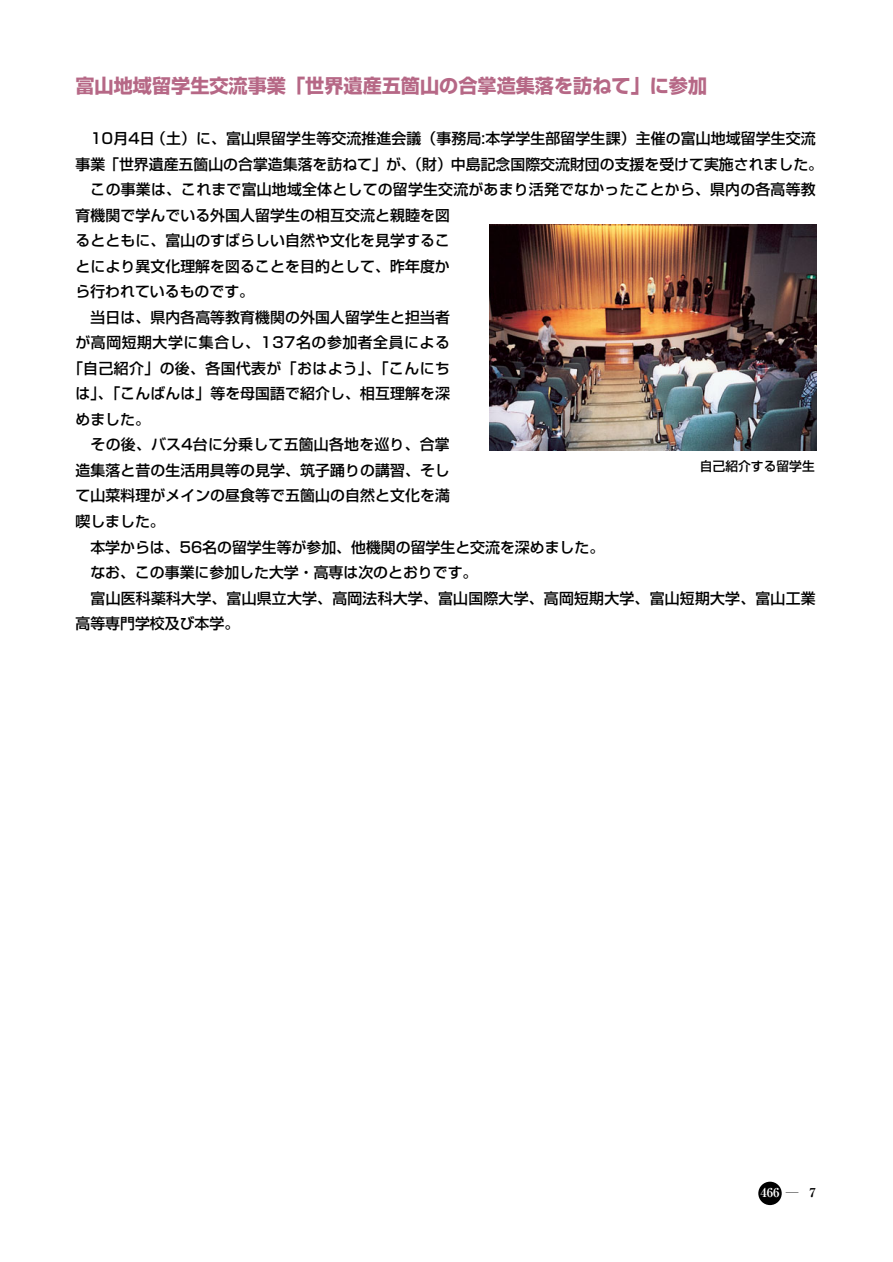
<style>
.page{position:relative;width:893px;height:1262px;background:#fff}
.page>*{position:absolute;margin:0;border:0;box-sizing:border-box;transform-origin:0 0}
.t1{font:700 19.2px "Shin Go";color:#b66886}
.t2{font:500 14.85px "Shin Go";letter-spacing:.005em;color:#000}
.t3{font:500 14.85px "Shin Go";letter-spacing:.025em;color:#000}
.t4{font:500 14.85px "Shin Go";letter-spacing:.035em;color:#000}
.t5{font:500 12.75px "Shin Go";color:#000}
.t6{font:700 12.75px "Ryumin";color:#fff}
.s1{color:#000}
</style>
<div class="page">
<div style="left:758px;top:1181px;width:23px;height:24px;background:#000;border-radius:50%"></div>
<img style="left:489px;top:225px;width:327px;height:225px">
<p class="t1" style="left:75px;top:79px;width:633px">富山地域留学生交流事業「世界遺産五箇山の合掌造集落を訪ねて」に参加</p>
<p class="t2" style="left:90px;top:133px;width:726px">10月4日（土）に、富山県留学生等交流推進会議（事務局:本学学生部留学生課）主催の富山地域留学生交流</p>
<p class="t2" style="left:75px;top:158px;width:749px">事業「世界遺産五箇山の合掌造集落を訪ねて」が、（財）中島記念国際交流財団の支援を受けて実施されました。</p>
<p class="t2" style="left:91px;top:184px;width:726px">この事業は、これまで富山地域全体としての留学生交流があまり活発でなかったことから、県内の各高等教</p>
<p class="t2" style="left:75px;top:209px;width:376px">育機関で学んでいる外国人留学生の相互交流と親睦を図</p>
<p class="t2" style="left:75px;top:235px;width:376px">るとともに、富山のすばらしい自然や文化を見学するこ</p>
<p class="t2" style="left:75px;top:261px;width:376px">とにより異文化理解を図ることを目的として、昨年度か</p>
<p class="t2" style="left:75px;top:286px;width:180px">ら行われているものです。</p>
<p class="t2" style="left:90px;top:312px;width:361px">当日は、県内各高等教育機関の外国人留学生と担当者</p>
<p class="t4" style="left:75px;top:337px;width:376px">が高岡短期大学に集合し、137名の参加者全員による</p>
<p class="t3" style="left:68px;top:363px;width:383px">「自己紹介」の後、各国代表が「おはよう」、「こんにち</p>
<p class="t2" style="left:75px;top:388px;width:376px">は」、「こんばんは」等を母国語で紹介し、相互理解を深</p>
<p class="t2" style="left:75px;top:414px;width:76px">めました。</p>
<p class="t2" style="left:91px;top:439px;width:361px">その後、バス4台に分乗して五箇山各地を巡り、合掌</p>
<p class="t2" style="left:75px;top:465px;width:376px">造集落と昔の生活用具等の見学、筑子踊りの講習、そし</p>
<p class="t2" style="left:75px;top:490px;width:376px">て山菜料理がメインの昼食等で五箇山の自然と文化を満</p>
<p class="t2" style="left:75px;top:516px;width:91px">喫しました。</p>
<p class="t2" style="left:90px;top:541px;width:515px">本学からは、56名の留学生等が参加、他機関の留学生と交流を深めました。</p>
<p class="t2" style="left:90px;top:567px;width:388px">なお、この事業に参加した大学・高専は次のとおりです。</p>
<p class="t2" style="left:91px;top:592px;width:726px">富山医科薬科大学、富山県立大学、高岡法科大学、富山国際大学、高岡短期大学、富山短期大学、富山工業</p>
<p class="t2" style="left:75px;top:618px;width:165px">高等専門学校及び本学。</p>
<p class="t5" style="left:699px;top:461px;width:116px">自己紹介する留学生</p>
<p class="t6" style="left:760px;top:1188px;width:57px">466 <span class="s1">― 7</span></p>
</div>
